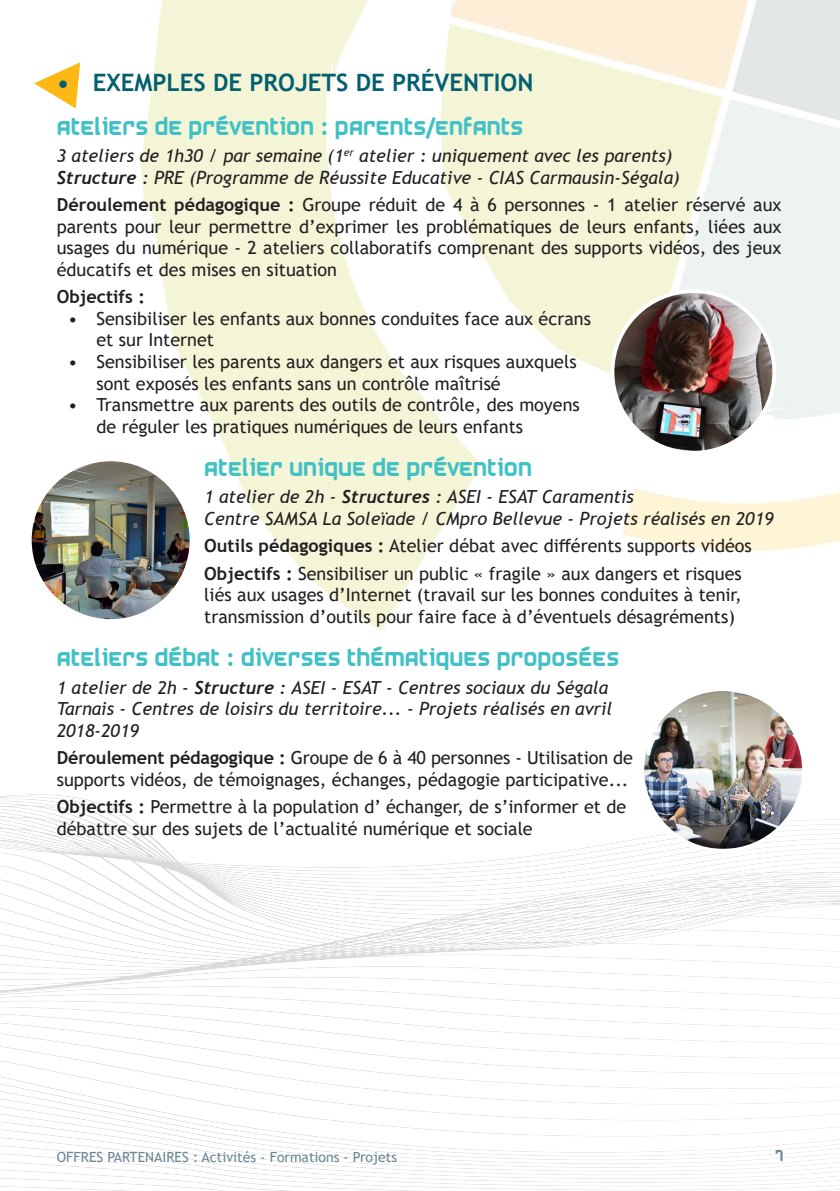
<style>
.page{position:relative;width:840px;height:1191px;background:#fff}
.page>*{position:absolute;margin:0;border:0;box-sizing:border-box;transform-origin:0 0}
.t1{font:700 24px "Trebuchet MS";color:#045f71}
.atelier{font:22px "Airstrip Four";color:#41c1c6}
.t2{font:18px/21.6px "Trebuchet MS";color:#231f20}
.atelier-2{font:italic 18px/21.6px "Trebuchet MS";color:#231f20}
.t3{font:700 18px "Trebuchet MS";color:#231f20}
.t4{font:14px "Trebuchet MS";color:#6c8895}
.t5{font:14px "Airstrip Four";color:#6c8895}
.s1{font-family:"Trebuchet";font-weight:700}
.s2{font-weight:700}
</style>
<div class="page">
<img style="left:0;top:794px;width:839px;height:397px">
<img style="left:75px;top:0;width:764px;height:632px">
<svg style="left:34px;top:62px;width:46px;height:46px"></svg>
<img style="left:642px;top:692px;width:161px;height:157px">
<div style="left:640px;top:687px;width:165px;height:165px;border:4px solid #fff;border-radius:50%"></div>
<img style="left:612px;top:292px;width:161px;height:161px">
<div style="left:610px;top:289px;width:165px;height:166px;border:4px solid #fff;border-radius:50%"></div>
<img style="left:30px;top:459px;width:161px;height:162px;border-radius:81px">
<div style="left:28px;top:457px;width:165px;height:166px;border:4px solid #fff;border-radius:50%"></div>
<p class="t1" style="left:57px;top:68px;width:478px">• EXEMPLES DE PROJETS DE PRÉVENTION</p>
<p class="atelier" style="left:57px;top:115px;width:468px">ATELIERS DE PRÉVENTION : PARENTS/ENFANTS</p>
<p class="atelier-2" style="left:57px;top:145px;width:624px">3 ateliers de 1h30 / par semaine (1<sup>er</sup> atelier : uniquement avec les parents)<br><span class="s1">Structure :</span> PRE (Programme de Réussite Educative - CIAS Carmausin-Ségala)</p>
<p class="t2" style="left:57px;top:194px;width:725px;text-align:justify"><span class="s2">Déroulement pédagogique :</span> Groupe réduit de 4 à 6 personnes - 1 atelier réservé aux parents pour leur permettre d’exprimer les problématiques de leurs enfants, liées aux usages du numérique - 2 ateliers collaboratifs comprenant des supports vidéos, des jeux éducatifs et des mises en situation</p>
<p class="t3" style="left:57px;top:285px;width:90px">Objectifs :</p>
<p class="t2" style="left:96px;top:307px;width:495px;text-indent:-28px">• Sensibiliser les enfants aux bonnes conduites face aux écrans et sur Internet</p>
<p class="t2" style="left:96px;top:351px;width:481px;text-indent:-28px">• Sensibiliser les parents aux dangers et aux risques auxquels sont exposés les enfants sans un contrôle maîtrisé</p>
<p class="t2" style="left:96px;top:394px;width:484px;text-indent:-28px">• Transmettre aux parents des outils de contrôle, des moyens de réguler les pratiques numériques de leurs enfants</p>
<p class="atelier" style="left:204px;top:456px;width:329px">ATELIER UNIQUE DE PRÉVENTION</p>
<p class="atelier-2" style="left:204px;top:486px;width:570px">1 atelier de 2h - <span class="s1">Structures :</span> ASEI - ESAT Caramentis<br>Centre SAMSA La Soleïade / CMpro Bellevue - Projets réalisés en 2019</p>
<p class="t2" style="left:204px;top:535px;width:548px"><span class="s2">Outils pédagogiques :</span> Atelier débat avec différents supports vidéos</p>
<p class="t2" style="left:204px;top:562px;width:539px;text-align:justify"><span class="s2">Objectifs :</span> Sensibiliser un public « fragile » aux dangers et risques liés aux usages d’Internet (travail sur les bonnes conduites à tenir, transmission d’outils pour faire face à d’éventuels désagréments)</p>
<p class="atelier" style="left:57px;top:646px;width:564px">ATELIERS DÉBAT : DIVERSES THÉMATIQUES PROPOSÉES</p>
<p class="atelier-2" style="left:57px;top:676px;width:556px">1 atelier de 2h - <span class="s1">Structure :</span> ASEI - ESAT - Centres sociaux du Ségala<br>Tarnais - Centres de loisirs du territoire... - Projets réalisés en avril<br>2018-2019</p>
<p class="t2" style="left:57px;top:746px;width:577px"><span class="s2">Déroulement pédagogique :</span> Groupe de 6 à 40 personnes - Utilisation de supports vidéos, de témoignages, échanges, pédagogie participative...</p>
<p class="t2" style="left:57px;top:795px;width:570px"><span class="s2">Objectifs :</span> Permettre à la population d’ échanger, de s’informer et de débattre sur des sujets de l’actualité numérique et sociale</p>
<p class="t4" style="left:57px;top:1147px;width:342px">OFFRES PARTENAIRES : Activités - Formations - Projets</p>
<p class="t5" style="left:774px;top:1148px;width:10px">7</p>
</div>
